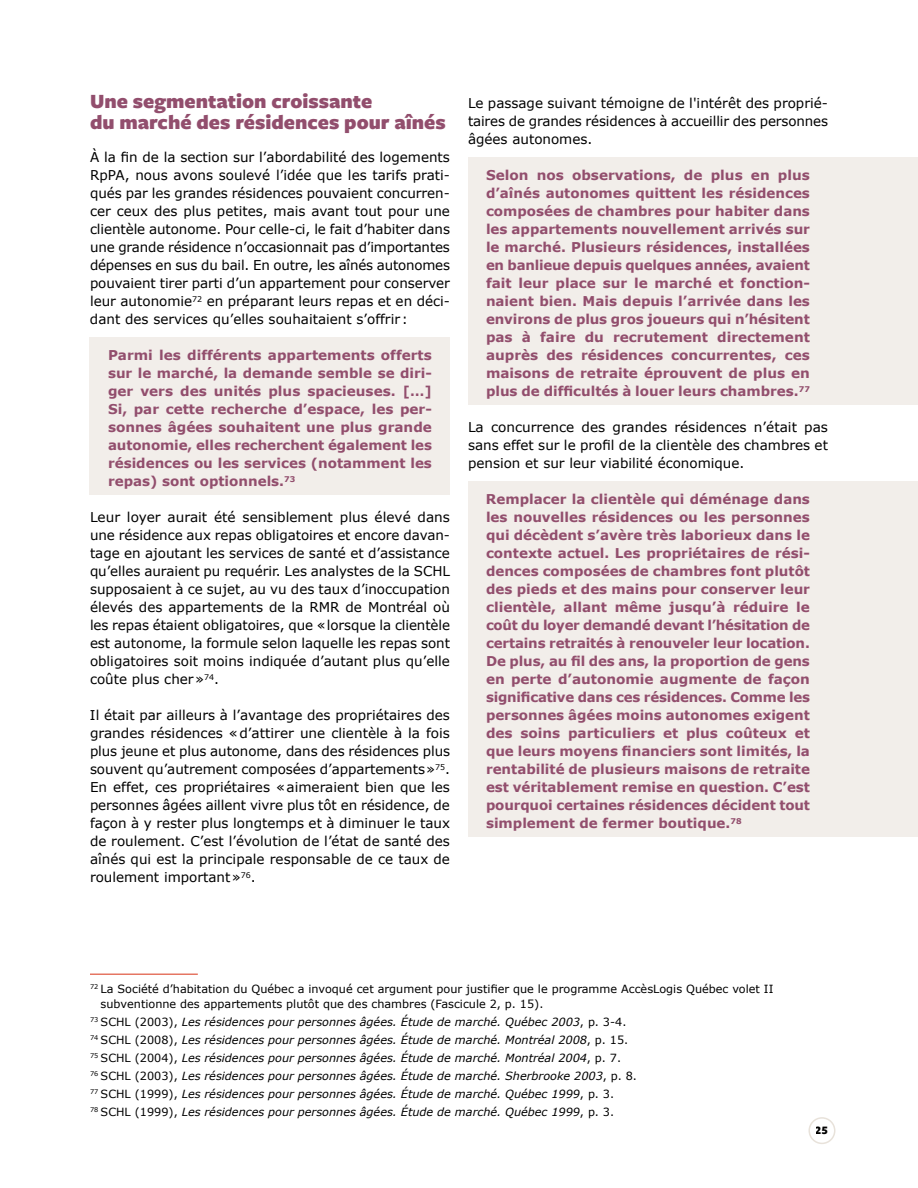
<style>
.page{position:relative;width:918px;height:1188px;background:#fff}
.page>*{position:absolute;margin:0;border:0;box-sizing:border-box;transform-origin:0 0}
.t1{font:900 21px/21px "Freight Sans Pro";color:#924e6d}
.t2{font:13.5px/18px "Verdana";color:#000;text-align:justify}
.t3{font:700 13.5px/18px "Verdana";color:#924e6d;text-align:justify}
.t4{font:900 12px "Freight Sans Pro";color:#000}
.t5{font:italic 11.25px/18px "Verdana";color:#000}
.t6{font:11.25px/15px "Verdana";color:#000}
.s1{font-style:normal}
</style>
<div class="page">
<div style="left:90px;top:338px;width:360px;height:157px;background:#f2eeea"></div>
<div style="left:468px;top:158px;width:450px;height:247px;background:#f2eeea"></div>
<div style="left:468px;top:482px;width:450px;height:355px;background:#f2eeea"></div>
<hr style="left:90px;top:974px;width:108px;height:1px;background:#e57663">
<div style="left:808px;top:1117px;width:27px;height:27px;border:2px solid #e8e2da;border-radius:50%"></div>
<h1 class="t1" style="left:90px;top:90px;width:357px">Une segmentation croissante<br>du marché des résidences pour aînés</h1>
<p class="t2" style="left:90px;top:148px;width:362px">À la fin de la section sur l’abordabilité des logements RpPA, nous avons soulevé l’idée que les tarifs prati&shy;qués par les grandes résidences pouvaient concurren&shy;cer ceux des plus petites, mais avant tout pour une clientèle autonome. Pour celle-ci, le fait d’habiter dans une grande résidence n’occasionnait pas d’importantes dépenses en sus du bail. En outre, les aînés autonomes pouvaient tirer parti d’un appartement pour conserver leur autonomie<sup>72</sup> en préparant leurs repas et en déci&shy;dant des services qu’elles souhaitaient s’offrir :</p>
<p class="t3" style="left:108px;top:346px;width:326px">Parmi les différents appartements offerts sur le marché, la demande semble se diri&shy;ger vers des unités plus spacieuses. […] Si, par cette recherche d’espace, les per&shy;sonnes âgées souhaitent une plus grande autonomie, elles recherchent également les résidences ou les services (notamment les repas) sont optionnels.<sup>73</sup></p>
<p class="t2" style="left:90px;top:508px;width:362px">Leur loyer aurait été sensiblement plus élevé dans une résidence aux repas obligatoires et encore davan&shy;tage en ajoutant les services de santé et d’assistance qu’elles auraient pu requérir. Les analystes de la SCHL supposaient à ce sujet, au vu des taux d’inoccupation élevés des appartements de la RMR de Montréal où les repas étaient obligatoires, que «lorsque la clientèle est autonome, la formule selon laquelle les repas sont obligatoires soit moins indiquée d’autant plus qu’elle coûte plus cher»<sup>74</sup>.</p>
<p class="t2" style="left:90px;top:706px;width:362px">Il était par ailleurs à l’avantage des propriétaires des grandes résidences «d’attirer une clientèle à la fois plus jeune et plus autonome, dans des résidences plus souvent qu’autrement composées d’appartements»<sup>75</sup>.<br>En effet, ces propriétaires «aimeraient bien que les personnes âgées aillent vivre plus tôt en résidence, de façon à y rester plus longtemps et à diminuer le taux de roulement. C’est l’évolution de l’état de santé des aînés qui est la principale responsable de ce taux de roulement important»<sup>76</sup>.</p>
<p class="t2" style="left:468px;top:94px;width:362px">Le passage suivant témoigne de l'intérêt des proprié&shy;taires de grandes résidences à accueillir des personnes âgées autonomes.</p>
<p class="t3" style="left:486px;top:166px;width:326px">Selon nos observations, de plus en plus d’aînés autonomes quittent les résidences composées de chambres pour habiter dans les appartements nouvellement arrivés sur le marché. Plusieurs résidences, installées en banlieue depuis quelques années, avaient fait leur place sur le marché et fonction&shy;naient bien. Mais depuis l’arrivée dans les environs de plus gros joueurs qui n’hésitent pas à faire du recrutement directement auprès des résidences concurrentes, ces maisons de retraite éprouvent de plus en plus de difficultés à louer leurs chambres.<sup>77</sup></p>
<p class="t2" style="left:468px;top:418px;width:362px">La concurrence des grandes résidences n’était pas sans effet sur le profil de la clientèle des chambres et pension et sur leur viabilité économique.</p>
<p class="t3" style="left:486px;top:490px;width:326px">Remplacer la clientèle qui déménage dans les nouvelles résidences ou les personnes qui décèdent s’avère très laborieux dans le contexte actuel. Les propriétaires de rési&shy;dences composées de chambres font plutôt des pieds et des mains pour conserver leur clientèle, allant même jusqu’à réduire le coût du loyer demandé devant l’hésitation de certains retraités à renouveler leur location.<br>De plus, au fil des ans, la proportion de gens en perte d’autonomie augmente de façon significative dans ces résidences. Comme les personnes âgées moins autonomes exigent des soins particuliers et plus coûteux et que leurs moyens financiers sont limités, la rentabilité de plusieurs maisons de retraite est véritablement remise en question. C’est pourquoi certaines résidences décident tout simplement de fermer boutique.<sup>78</sup></p>
<p class="t6" style="left:101px;top:982px;width:674px;text-indent:-11px"><sup>72</sup> La Société d’habitation du Québec a invoqué cet argument pour justifier que le programme AccèsLogis Québec volet II subventionne des appartements plutôt que des chambres (Fascicule 2, p. 15).</p>
<p class="t5" style="left:90px;top:1013px;width:549px"><sup>73</sup> <span class="s1">SCHL (2003),</span> Les résidences pour personnes âgées. Étude de marché. Québec 2003<span class="s1">, p. 3-4.<br></span><sup>74</sup> <span class="s1">SCHL (2008),</span> Les résidences pour personnes âgées. Étude de marché. Montréal 2008<span class="s1">, p. 15.<br></span><sup>75</sup> <span class="s1">SCHL (2004),</span> Les résidences pour personnes âgées. Étude de marché. Montréal 2004<span class="s1">, p. 7.<br></span><sup>76</sup> <span class="s1">SCHL (2003),</span> Les résidences pour personnes âgées. Étude de marché. Sherbrooke 2003<span class="s1">, p. 8.<br></span><sup>77</sup> <span class="s1">SCHL (1999),</span> Les résidences pour personnes âgées. Étude de marché. Québec 1999<span class="s1">, p. 3.<br></span><sup>78</sup> <span class="s1">SCHL (1999),</span> Les résidences pour personnes âgées. Étude de marché. Québec 1999<span class="s1">, p. 3.</span></p>
<p class="t4" style="left:816px;top:1122px;width:13px">25</p>
</div>
